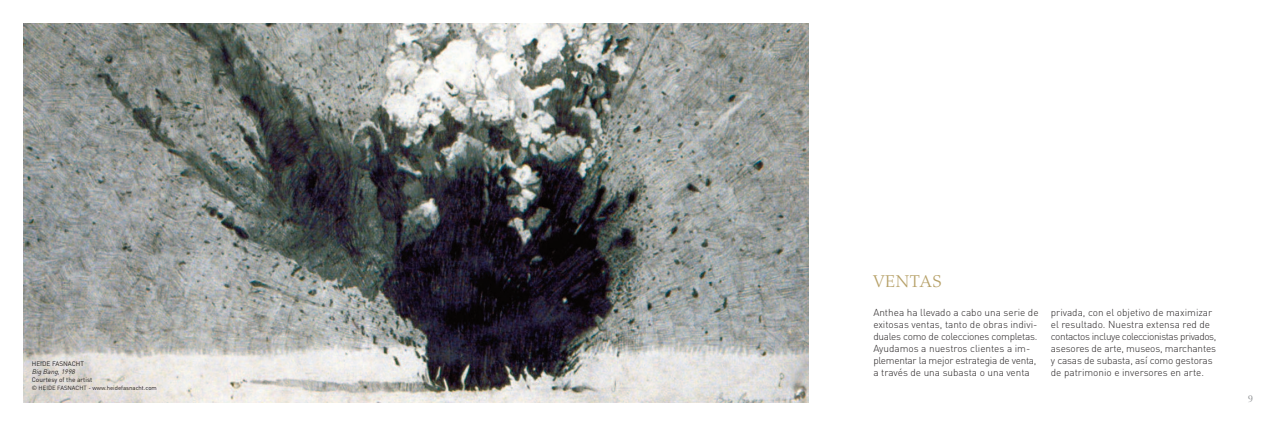
<style>
.page{position:relative;width:1276px;height:426px;background:#fff}
.page>*{position:absolute;margin:0;border:0;box-sizing:border-box;transform-origin:0 0}
.t1{font:300 17px "Palatino";letter-spacing:.05em;color:#b6a067}
.t2{font:300 10px/12px "DIN";letter-spacing:-.01em;color:#231f20}
.t3{font:10px "Cochin";color:#939598}
.t4{font:6.5px "DIN";color:#231f20}
.t5{font:italic 6.5px "DIN";color:#231f20}
.t6{font:6px "DIN";color:#231f20}
</style>
<div class="page">
<img style="left:23px;top:23px;width:785px;height:380px">
<p class="t4" style="left:32px;top:359px;width:54px">HEIDE FASNACHT</p>
<p class="t5" style="left:32px;top:367px;width:46px">Big Bang, 1998</p>
<p class="t4" style="left:32px;top:375px;width:62px">Courtesy of the artist</p>
<p class="t6" style="left:32px;top:384px;width:127px">© HEIDE FASNACHT - www.heidefasnacht.com</p>
<h1 class="t1" style="left:873px;top:271px;width:70px">VENTAS</h1>
<p class="t2" style="left:873px;top:306px;width:167px">Anthea ha llevado a cabo una serie de exitosas ventas, tanto de obras indivi&shy;duales como de colecciones completas.<br>Ayudamos a nuestros clientes a im&shy;plementar la mejor estrategia de venta, a través de una subasta o una venta</p>
<p class="t2" style="left:1051px;top:306px;width:167px">privada, con el objetivo de maximizar el resultado. Nuestra extensa red de contactos incluye coleccionistas privados, asesores de arte, museos, marchantes y casas de subasta, así como gestoras de patrimonio e inversores en arte.</p>
<p class="t3" style="left:1248px;top:391px;width:6px">9</p>
</div>
